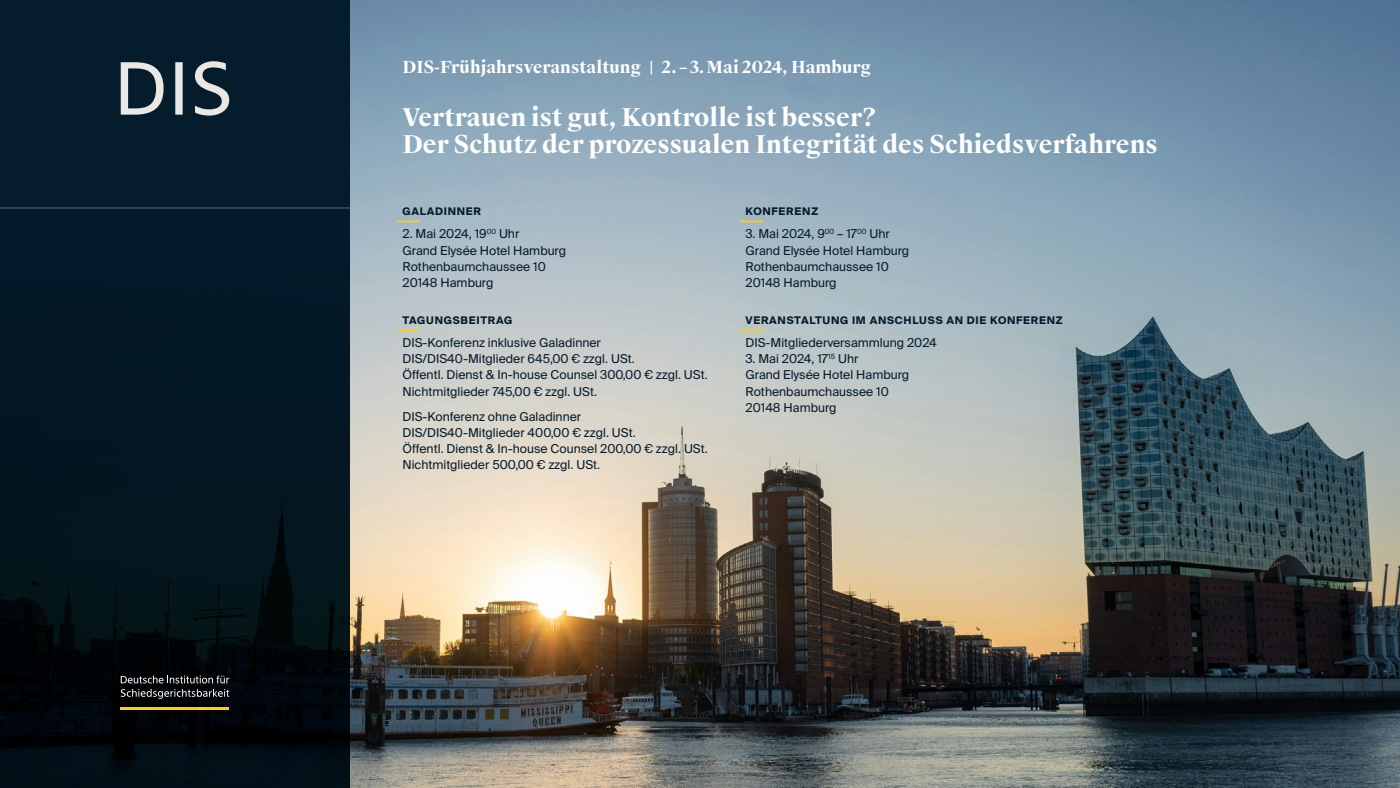
<style>
.page{position:relative;width:1400px;height:788px;background:#fff}
.page>*{position:absolute;margin:0;border:0;box-sizing:border-box;transform-origin:0 0}
.t1{font:700 24.5px/26.9px "Suisse Works";color:#fff}
.t2{font:700 16.62px "Suisse Works";color:#fff}
.t3{font:12.25px/16.1px "Suisse Intl";color:#051c2c}
.t4{font:700 10.5px "Suisse Intl";letter-spacing:.07em;color:#051c2c}
</style>
<div class="page">
<img style="left:350px;top:0;width:1050px;height:788px">
<div style="left:0;top:0;width:350px;height:207px;background:#051c2c"></div>
<img style="left:0;top:209px;width:350px;height:579px">
<hr style="left:121px;top:707px;width:108px;height:2px;background:#ffd103">
<svg style="left:121px;top:675px;width:108px;height:8px"></svg>
<svg style="left:121px;top:689px;width:108px;height:9px"></svg>
<svg style="left:121px;top:61px;width:108px;height:55px"></svg>
<hr style="left:0;top:207px;width:350px;height:2px;background:#374956">
<hr style="left:397px;top:220px;width:23px;height:2px;background:#ffd100">
<hr style="left:740px;top:220px;width:23px;height:2px;background:#ffd100">
<hr style="left:397px;top:329px;width:23px;height:2px;background:#ffd100">
<hr style="left:740px;top:329px;width:23px;height:2px;background:#ffd100">
<h2 class="t2" style="left:402px;top:57px;width:470px">DIS-Frühjahrsveranstaltung | 2.–3.Mai 2024, Hamburg</h2>
<h1 class="t1" style="left:402px;top:104px;width:757px">Vertrauen ist gut, Kontrolle ist besser?<br>Der Schutz der prozessualen Integrität des Schiedsverfahrens</h1>
<p class="t4" style="left:402px;top:205px;width:80px">GALADINNER</p>
<p class="t3" style="left:402px;top:226px;width:165px">2. Mai 2024, 19<sup>00</sup> Uhr<br>Grand Elysée Hotel Hamburg<br>Rothenbaumchaussee 10<br>20148 Hamburg</p>
<p class="t4" style="left:402px;top:314px;width:111px">TAGUNGSBEITRAG</p>
<p class="t3" style="left:402px;top:334px;width:307px">DIS-Konferenz inklusive Galadinner DIS/DIS40-Mitglieder 645,00 € zzgl. USt.<br>Öffentl. Dienst &amp; In-house Counsel 300,00 € zzgl. USt.<br>Nichtmitglieder 745,00 € zzgl. USt.</p>
<p class="t3" style="left:402px;top:408px;width:307px">DIS-Konferenz ohne Galadinner<br>DIS/DIS40-Mitglieder 400,00 € zzgl. USt.<br>Öffentl. Dienst &amp; In-house Counsel 200,00 € zzgl. USt.<br>Nichtmitglieder 500,00 € zzgl. USt.</p>
<p class="t4" style="left:746px;top:205px;width:74px">KONFERENZ</p>
<p class="t3" style="left:746px;top:226px;width:165px">3. Mai 2024, 9<sup>00</sup> – 17<sup>00</sup> Uhr<br>Grand Elysée Hotel Hamburg<br>Rothenbaumchaussee 10<br>20148 Hamburg</p>
<p class="t4" style="left:746px;top:314px;width:319px">VERANSTALTUNG IM ANSCHLUSS AN DIE KONFERENZ</p>
<p class="t3" style="left:746px;top:334px;width:193px">DIS-Mitgliederversammlung 2024</p>
<p class="t3" style="left:746px;top:351px;width:165px">3. Mai 2024, 17<sup>15</sup> Uhr<br>Grand Elysée Hotel Hamburg<br>Rothenbaumchaussee 10<br>20148 Hamburg</p>
</div>
